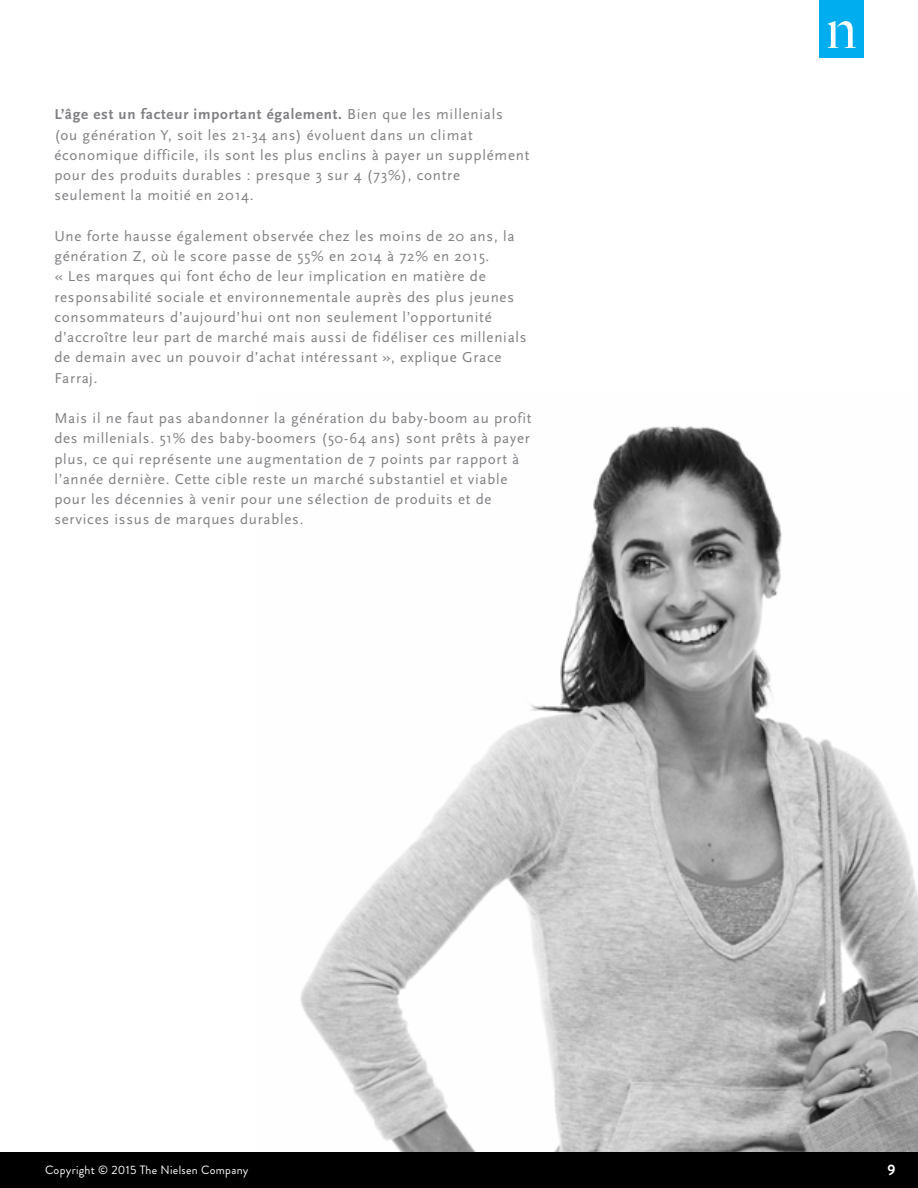
<style>
.page{position:relative;width:918px;height:1188px;background:#fff}
.page>*{position:absolute;margin:0;border:0;box-sizing:border-box;transform-origin:0 0}
.t1{font:15px/20.2px "Scala Sans OT";letter-spacing:.05em;color:#807f83}
.t2{font:700 15px "Brandon Grotesque";color:#fff}
.t3{font:12px "Brandon Grotesque";letter-spacing:.025em;color:#fff}
.s1{font-weight:700}
</style>
<div class="page">
<div style="left:0;top:1152px;width:918px;height:36px;background:#000"></div>
<div style="left:820px;top:0;width:44px;height:57px;background:#00aeef"></div>
<svg style="left:828px;top:21px;width:28px;height:27px"></svg>
<img style="left:300px;top:426px;width:618px;height:726px">
<p class="t1" style="left:54px;top:105px;width:477px"><span class="s1">L’âge est un facteur important également.</span> Bien que les millenials (ou génération Y, soit les 21-34 ans) évoluent dans un climat économique difficile, ils sont les plus enclins à payer un supplément pour des produits durables : presque 3 sur 4 (73%), contre seulement la moitié en 2014.</p>
<p class="t1" style="left:54px;top:226px;width:474px">Une forte hausse également observée chez les moins de 20 ans, la génération Z, où le score passe de 55% en 2014 à 72% en 2015.<br>« Les marques qui font écho de leur implication en matière de responsabilité sociale et environnementale auprès des plus jeunes consommateurs d’aujourd’hui ont non seulement l’opportunité d’accroître leur part de marché mais aussi de fidéliser ces millenials de demain avec un pouvoir d’achat intéressant », explique Grace Farraj.</p>
<p class="t1" style="left:54px;top:409px;width:479px">Mais il ne faut pas abandonner la génération du baby-boom au profit des millenials. 51% des baby-boomers (50-64 ans) sont prêts à payer plus, ce qui représente une augmentation de 7 points par rapport à l’année dernière. Cette cible reste un marché substantiel et viable pour les décennies à venir pour une sélection de produits et de services issus de marques durables.</p>
<p class="t3" style="left:45px;top:1162px;width:205px">Copyright © 2015 The Nielsen Company</p>
<p class="t2" style="left:887px;top:1160px;width:10px">9</p>
</div>
